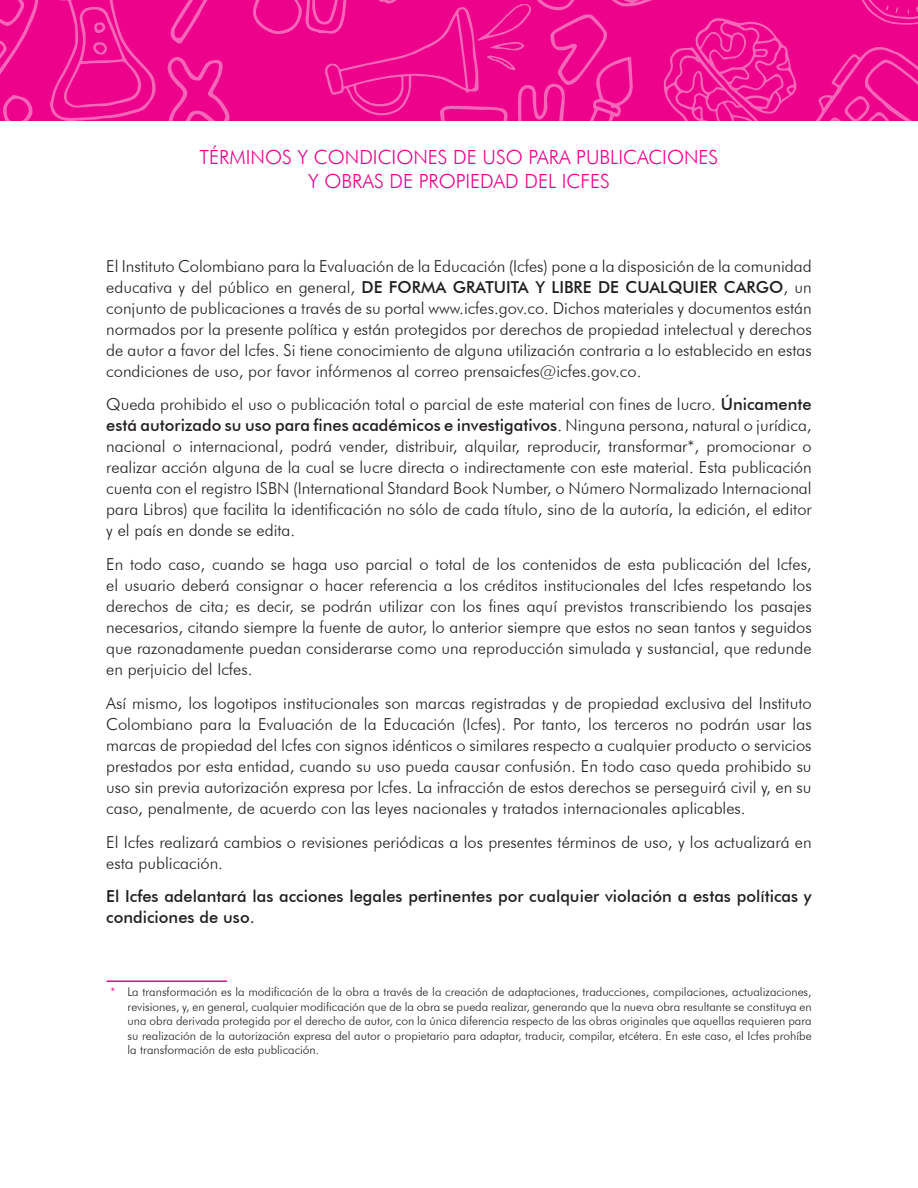
<style>
.page{position:relative;width:918px;height:1188px;background:#fff}
.page>*{position:absolute;margin:0;border:0;box-sizing:border-box;transform-origin:0 0}
.t1{font:300 19.5px/24px "Futura BT";color:#ed028c;text-align:center}
.t2{font:300 16.5px/21px "Futura BT";color:#231f20;text-align:justify}
.t3{font:500 16.5px/21px "Futura BT";color:#231f20}
.t4{font:300 12px/14.4px "Futura BT";color:#231f20;text-align:justify}
.s1{font-weight:500}
.s2{color:#ed028c}
</style>
<div class="page">
<hr style="left:107px;top:981px;width:120px;height:1px;background:#ed028c">
<div style="left:0;top:0;width:918px;height:121px;background:#ed028c"></div>
<svg style="left:0;top:0;width:38px;height:120px"></svg>
<svg style="left:50px;top:0;width:106px;height:120px"></svg>
<svg style="left:167px;top:0;width:751px;height:120px"></svg>
<p class="t1" style="left:200px;top:145px;width:520px">TÉRMINOS Y CONDICIONES DE USO PARA PUBLICACIONES<br>Y OBRAS DE PROPIEDAD DEL ICFES</p>
<p class="t2" style="left:106px;top:255px;width:707px">El Instituto Colombiano para la Evaluación de la Educación (Icfes) pone a la disposición de la comunidad educativa y del público en general, <span class="s1">DE FORMA GRATUITA Y LIBRE DE CUALQUIER CARGO</span>, un conjunto de publicaciones a través de su portal www.icfes.gov.co. Dichos materiales y documentos están normados por la presente política y están protegidos por derechos de propiedad intelectual y derechos de autor a favor del Icfes. Si tiene conocimiento de alguna utilización contraria a lo establecido en estas condiciones de uso, por favor infórmenos al correo prensaicfes@icfes.gov.co.</p>
<p class="t2" style="left:106px;top:394px;width:707px">Queda prohibido el uso o publicación total o parcial de este material con fines de lucro. <span class="s1">Únicamente está autorizado su uso para fines académicos e investigativos</span>. Ninguna persona, natural o jurídica, nacional o internacional, podrá vender, distribuir, alquilar, reproducir, transformar*, promocionar o realizar acción alguna de la cual se lucre directa o indirectamente con este material. Esta publicación cuenta con el registro ISBN (International Standard Book Number, o Número Normalizado Internacional para Libros) que facilita la identificación no sólo de cada título, sino de la autoría, la edición, el editor y el país en donde se edita.</p>
<p class="t2" style="left:106px;top:554px;width:707px">En todo caso, cuando se haga uso parcial o total de los contenidos de esta publicación del Icfes, el usuario deberá consignar o hacer referencia a los créditos institucionales del Icfes respetando los derechos de cita; es decir, se podrán utilizar con los fines aquí previstos transcribiendo los pasajes necesarios, citando siempre la fuente de autor, lo anterior siempre que estos no sean tantos y seguidos que razonadamente puedan considerarse como una reproducción simulada y sustancial, que redunde en perjuicio del Icfes.</p>
<p class="t2" style="left:106px;top:692px;width:707px">Así mismo, los logotipos institucionales son marcas registradas y de propiedad exclusiva del Instituto Colombiano para la Evaluación de la Educación (Icfes). Por tanto, los terceros no podrán usar las marcas de propiedad del Icfes con signos idénticos o similares respecto a cualquier producto o servicios prestados por esta entidad, cuando su uso pueda causar confusión. En todo caso queda prohibido su uso sin previa autorización expresa por Icfes. La infracción de estos derechos se perseguirá civil y, en su caso, penalmente, de acuerdo con las leyes nacionales y tratados internacionales aplicables.</p>
<p class="t2" style="left:106px;top:831px;width:707px">El Icfes realizará cambios o revisiones periódicas a los presentes términos de uso, y los actualizará en esta publicación.</p>
<p class="t3" style="left:106px;top:886px;width:707px">El Icfes adelantará las acciones legales pertinentes por cualquier violación a estas políticas y condiciones de uso.</p>
<p class="t4" style="left:128px;top:985px;width:686px;text-indent:-17px"><span class="s2">*</span> La transformación es la modificación de la obra a través de la creación de adaptaciones, traducciones, compilaciones, actualizaciones, revisiones, y, en general, cualquier modificación que de la obra se pueda realizar, generando que la nueva obra resultante se constituya en una obra derivada protegida por el derecho de autor, con la única diferencia respecto de las obras originales que aquellas requieren para su realización de la autorización expresa del autor o propietario para adaptar, traducir, compilar, etcétera. En este caso, el Icfes prohíbe la transformación de esta publicación.</p>
</div>
